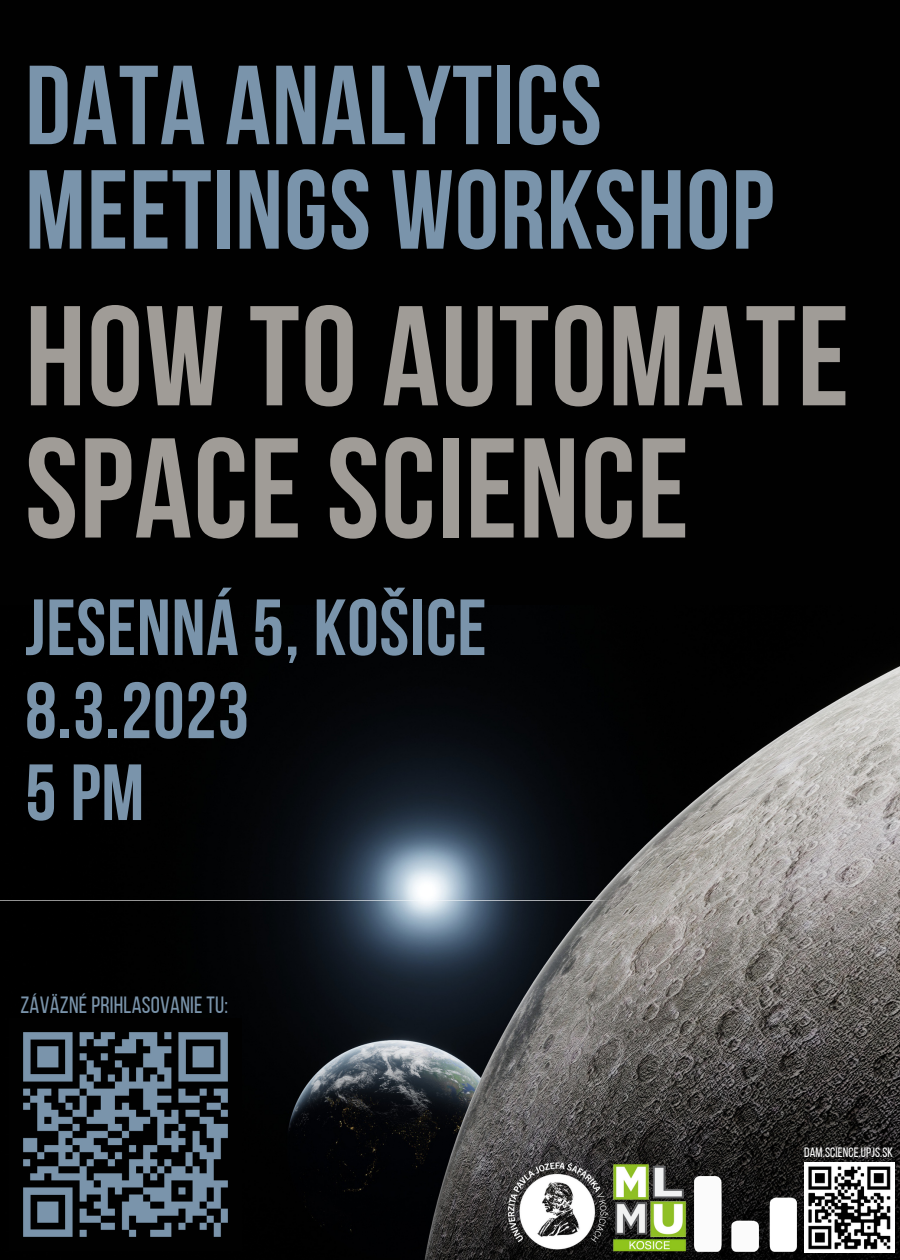
<style>
.page{position:relative;width:900px;height:1260px;background:#010101}
.page>*{position:absolute;margin:0;border:0;box-sizing:border-box;transform-origin:0 0}
.t1{font:700 141.75px/132.2px "Bebas Neue";letter-spacing:.01em;color:#a09c97}
.t2{font:700 112.25px/104.5px "Bebas Neue";letter-spacing:.01em;color:#7a94ab}
.t3{font:700 79.5px/165px "Bebas Neue";letter-spacing:.01em;color:#7a94ab}
.t4{font:23.5px "Bebas Neue";letter-spacing:.01em;color:#7a94ab}
.t5{font:13.5px "Bebas Neue";letter-spacing:.01em;color:#fff}
</style>
<div class="page">
<img style="left:0;top:666px;width:900px;height:593px">
<img style="left:9px;top:1018px;width:233px;height:233px">
<img style="left:695px;top:1176px;width:101px;height:77px">
<img style="left:804px;top:1162px;width:90px;height:90px">
<img style="left:631px;top:1162px;width:63px;height:90px">
<img style="left:483px;top:1139px;width:148px;height:121px">
<p class="t2" style="left:25px;top:64px;width:750px">DATA ANALYTICS<br>MEETINGS WORKSHOP</p>
<p class="t1" style="left:25px;top:304px;width:826px">HOW TO AUTOMATE<br>SPACE SCIENCE</p>
<p class="t3" style="left:25px;top:553px;width:463px">JESENNÁ 5, KOŠICE<br>5PM</p>
<p class="t3" style="left:25px;top:636px;width:225px">8.3.2023</p>
<p class="t4" style="left:21px;top:996px;width:209px">ZÁVÄZNÉ PRIHLASOVANIE TU:</p>
<p class="t5" style="left:804px;top:1146px;width:90px">DAM.SCIENCE.UPJS.SK</p>
</div>
